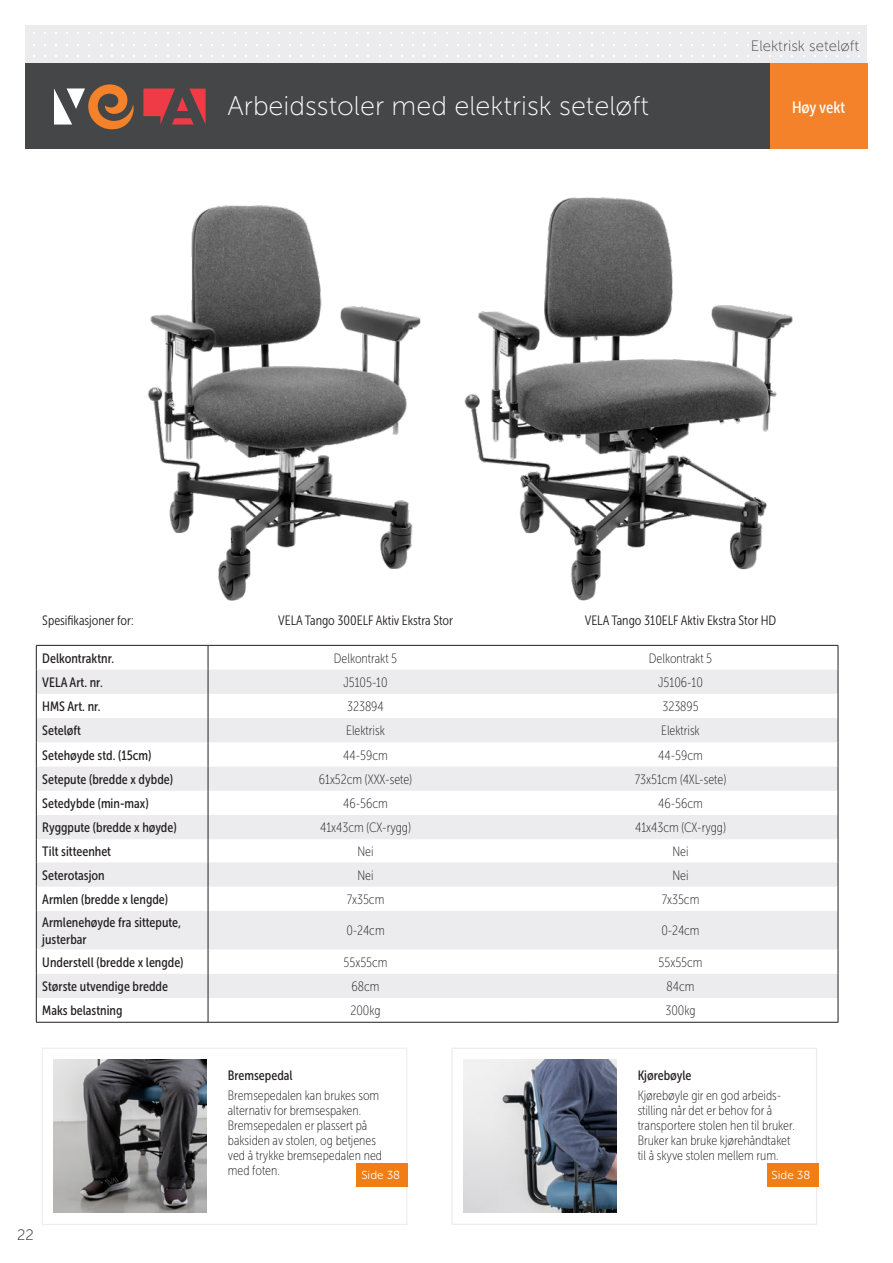
<style>
.page{position:relative;width:893px;height:1263px;background:#fff}
.page>*{position:absolute;margin:0;border:0;box-sizing:border-box;transform-origin:0 0}
.Rubrik{font:27px "Museo Sans 100";color:#fff}
.t1{font:16.5px "Museo Sans Cond 500";letter-spacing:-.005em;color:#fff}
.Sidehovede{font:15px "Museo Sans 100";color:#454647}
.t2{font:15px "Museo Sans 100";color:#231f20}
.Table-brød-text{font:13.5px/16.5px "Museo Sans Cond 500";color:#231f20}
.Venstrespalte_fed{font:13.5px/15px "Museo Sans Cond 100";color:#231f20}
.Table-brød-text-2{font:13.5px "Museo Sans Cond 100";color:#231f20}
.Table-brød-text-3{font:13.5px "Museo Sans Cond 300";color:#231f20}
.t3{font:11.7px "Museo Sans 300";color:#fff}
</style>
<div class="page">
<div style="left:26px;top:26px;width:841px;height:38px;background:#ececee"></div>
<div style="left:26px;top:64px;width:744px;height:85px;background:#454647"></div>
<svg style="left:143px;top:89px;width:63px;height:36px"></svg>
<svg style="left:54px;top:84px;width:80px;height:45px"></svg>
<div style="left:770px;top:64px;width:97px;height:85px;background:#f4822b"></div>
<img style="left:147px;top:205px;width:274px;height:396px">
<img style="left:464px;top:197px;width:329px;height:404px">
<svg style="left:37px;top:670px;width:801px;height:48px;fill:#eeeef0"></svg>
<svg style="left:37px;top:718px;width:801px;height:280px;fill:#ececee"></svg>
<hr style="left:208px;top:645px;width:315px;height:1px;background:#231f20">
<hr style="left:523px;top:645px;width:315px;height:1px;background:#231f20">
<hr style="left:36px;top:645px;width:172px;height:1px;background:#231f20">
<svg style="left:36px;top:645px;width:1px;height:266px"></svg>
<hr style="left:36px;top:911px;width:1px;height:38px;background:#231f20">
<svg style="left:36px;top:949px;width:1px;height:73px"></svg>
<hr style="left:36px;top:1022px;width:172px;height:1px;background:#231f20">
<hr style="left:208px;top:1022px;width:315px;height:1px;background:#231f20">
<hr style="left:523px;top:1022px;width:315px;height:1px;background:#231f20">
<hr style="left:208px;top:911px;width:1px;height:38px;background:#231f20">
<svg style="left:208px;top:949px;width:1px;height:73px"></svg>
<svg style="left:838px;top:645px;width:1px;height:266px"></svg>
<hr style="left:838px;top:911px;width:1px;height:38px;background:#231f20">
<svg style="left:838px;top:949px;width:1px;height:73px"></svg>
<svg style="left:208px;top:645px;width:1px;height:266px"></svg>
<div style="left:42px;top:1048px;width:365px;height:177px;border:1px solid #ececee"></div>
<img style="left:54px;top:1059px;width:153px;height:153px">
<div style="left:357px;top:1163px;width:51px;height:23px;background:#f07e14"></div>
<div style="left:451px;top:1048px;width:366px;height:177px;border:1px solid #ececee"></div>
<img style="left:463px;top:1059px;width:153px;height:154px">
<div style="left:767px;top:1163px;width:51px;height:23px;background:#f07e14"></div>
<p class="Rubrik" style="left:228px;top:92px;width:423px">Arbeidsstoler med elektrisk seteløft</p>
<p class="Sidehovede" style="left:751px;top:37px;width:110px">Elektrisk seteløft</p>
<p class="t1" style="left:792px;top:98px;width:55px">Høy vekt</p>
<p class="Table-brød-text-3" style="left:42px;top:613px;width:93px">Spesifikasjoner for:</p>
<p class="Table-brød-text-3" style="left:278px;top:613px;width:177px">VELA Tango 300ELF Aktiv Ekstra Stor</p>
<p class="Table-brød-text-3" style="left:585px;top:613px;width:193px">VELA Tango 310ELF Aktiv Ekstra Stor HD</p>
<p class="Table-brød-text" style="left:42px;top:650px;width:73px">Delkontraktnr.</p>
<p class="Table-brød-text-2" style="left:334px;top:651px;width:65px">Delkontrakt 5</p>
<p class="Table-brød-text-2" style="left:649px;top:651px;width:65px">Delkontrakt 5</p>
<p class="Table-brød-text" style="left:42px;top:674px;width:62px">VELA Art. nr.</p>
<p class="Table-brød-text-2" style="left:343px;top:675px;width:46px">J5105-10</p>
<p class="Table-brød-text-2" style="left:658px;top:675px;width:46px">J5106-10</p>
<p class="Table-brød-text" style="left:42px;top:698px;width:60px">HMS Art. nr.</p>
<p class="Table-brød-text-2" style="left:347px;top:699px;width:38px">323894</p>
<p class="Table-brød-text-2" style="left:662px;top:699px;width:38px">323895</p>
<p class="Table-brød-text" style="left:42px;top:722px;width:40px">Seteløft</p>
<p class="Table-brød-text-2" style="left:346px;top:723px;width:40px">Elektrisk</p>
<p class="Table-brød-text-2" style="left:661px;top:723px;width:40px">Elektrisk</p>
<p class="Table-brød-text" style="left:42px;top:747px;width:111px">Setehøyde std. (15cm)</p>
<p class="Table-brød-text-2" style="left:343px;top:748px;width:46px">44-59cm</p>
<p class="Table-brød-text-2" style="left:658px;top:748px;width:46px">44-59cm</p>
<p class="Table-brød-text" style="left:42px;top:771px;width:132px">Setepute (bredde x dybde)</p>
<p class="Table-brød-text-2" style="left:319px;top:772px;width:95px">61x52cm (XXX-sete)</p>
<p class="Table-brød-text-2" style="left:635px;top:772px;width:93px">73x51cm (4XL-sete)</p>
<p class="Table-brød-text" style="left:42px;top:795px;width:108px">Setedybde (min-max)</p>
<p class="Table-brød-text-2" style="left:343px;top:796px;width:46px">46-56cm</p>
<p class="Table-brød-text-2" style="left:658px;top:796px;width:46px">46-56cm</p>
<p class="Table-brød-text" style="left:42px;top:819px;width:136px">Ryggpute (bredde x høyde)</p>
<p class="Table-brød-text-2" style="left:320px;top:820px;width:92px">41x43cm (CX-rygg)</p>
<p class="Table-brød-text-2" style="left:635px;top:820px;width:92px">41x43cm (CX-rygg)</p>
<p class="Table-brød-text" style="left:42px;top:843px;width:70px">Tilt sitteenhet</p>
<p class="Table-brød-text-2" style="left:357px;top:844px;width:18px">Nei</p>
<p class="Table-brød-text-2" style="left:672px;top:844px;width:18px">Nei</p>
<p class="Table-brød-text" style="left:42px;top:867px;width:64px">Seterotasjon</p>
<p class="Table-brød-text-2" style="left:357px;top:868px;width:18px">Nei</p>
<p class="Table-brød-text-2" style="left:672px;top:868px;width:18px">Nei</p>
<p class="Table-brød-text" style="left:42px;top:891px;width:127px">Armlen (bredde x lengde)</p>
<p class="Table-brød-text-2" style="left:347px;top:892px;width:39px">7x35cm</p>
<p class="Table-brød-text-2" style="left:662px;top:892px;width:39px">7x35cm</p>
<p class="Table-brød-text" style="left:42px;top:914px;width:140px">Armlenehøyde fra sittepute, justerbar</p>
<p class="Table-brød-text-2" style="left:346px;top:923px;width:40px">0-24cm</p>
<p class="Table-brød-text-2" style="left:661px;top:923px;width:40px">0-24cm</p>
<p class="Table-brød-text" style="left:42px;top:954px;width:143px">Understell (bredde x lengde)</p>
<p class="Table-brød-text-2" style="left:344px;top:955px;width:45px">55x55cm</p>
<p class="Table-brød-text-2" style="left:659px;top:955px;width:45px">55x55cm</p>
<p class="Table-brød-text" style="left:42px;top:978px;width:127px">Største utvendige bredde</p>
<p class="Table-brød-text-2" style="left:352px;top:979px;width:29px">68cm</p>
<p class="Table-brød-text-2" style="left:667px;top:979px;width:29px">84cm</p>
<p class="Table-brød-text" style="left:42px;top:1002px;width:82px">Maks belastning</p>
<p class="Table-brød-text-2" style="left:350px;top:1003px;width:32px">200kg</p>
<p class="Table-brød-text-2" style="left:665px;top:1003px;width:32px">300kg</p>
<p class="t2" style="left:17px;top:1227px;width:18px">22</p>
<p class="Table-brød-text" style="left:228px;top:1067px;width:66px">Bremsepedal</p>
<p class="Venstrespalte_fed" style="left:228px;top:1087px;width:156px">Bremsepedalen kan brukes som alternativ for bremsespaken.<br>Bremsepedalen er plassert på baksiden av stolen, og betjenes ved å trykke bremsepedalen ned med foten.</p>
<p class="t3" style="left:361px;top:1169px;width:40px">Side 38</p>
<p class="t3" style="left:772px;top:1169px;width:40px">Side 38</p>
<p class="Table-brød-text" style="left:638px;top:1067px;width:55px">Kjørebøyle</p>
<p class="Venstrespalte_fed" style="left:638px;top:1088px;width:159px">Kjørebøyle gir en god arbeids&shy;stilling når det er behov for å transportere stolen hen til bruker.<br>Bruker kan bruke kjørehåndtaket til å skyve stolen mellem rum.</p>
</div>
